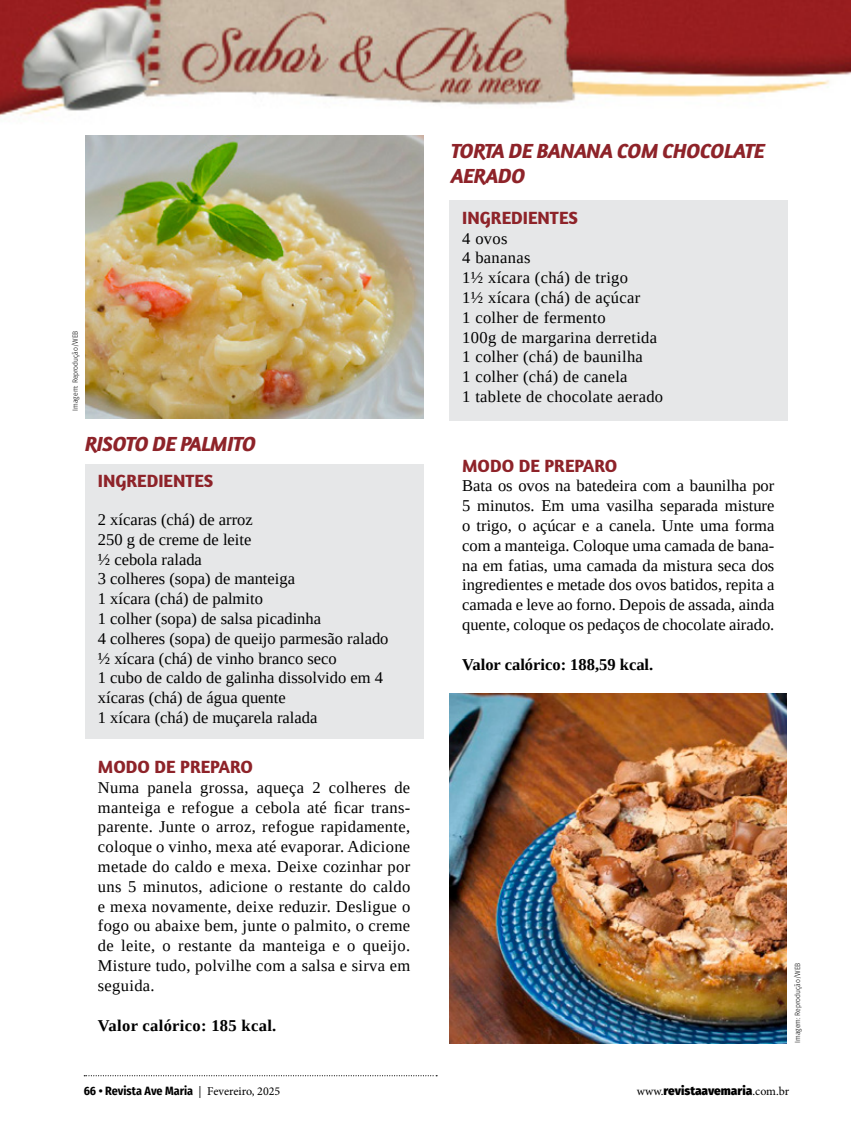
<style>
.page{position:relative;width:851px;height:1127px;background:#fff}
.page>*{position:absolute;margin:0;border:0;box-sizing:border-box;transform-origin:0 0}
.t1{font:italic 700 21px/25.5px "Amaranth";letter-spacing:-.02em;color:#8e2329}
.t2{font:700 18px "Amaranth";color:#8e2329}
.t3{font:16.5px/19.8px "Tinos";color:#000;text-align:justify}
.t4{font:16.5px/19.8px "Tinos";letter-spacing:.02em;color:#000}
.t5{font:700 16.5px "Tinos";color:#000}
.t6{font:700 16.5px "Tinos";letter-spacing:.02em;color:#000}
.t7{font:700 12px "Fira Sans Condensed";color:#000}
.t8{font:900 12px "Fira Sans";color:#000}
.t9{font:300 7.5px "Fira Sans Condensed";color:#000}
.s1{font-family:"Minion Pro";font-weight:400}
</style>
<div class="page">
<img style="left:0;top:0;width:850px;height:1077px">
<div style="left:85px;top:465px;width:338px;height:274px;background:#e6e7e8"></div>
<div style="left:449px;top:200px;width:338px;height:221px;background:#e6e7e8"></div>
<img style="left:85px;top:136px;width:338px;height:282px">
<img style="left:450px;top:693px;width:336px;height:350px">
<svg style="left:84px;top:1075px;width:353px;height:1px"></svg>
<p class="t9" style="left:70px;top:411px;width:82px;rotate:-90deg">Imagem: Reprodução/WEB</p>
<p class="t1" style="left:85px;top:431px;width:172px">RISOTO DE PALMITO</p>
<p class="t2" style="left:98px;top:470px;width:117px">INGREDIENTES</p>
<p class="t3" style="left:98px;top:509px;width:292px;text-align:left">2 xícaras (chá) de arroz<br>250 g de creme de leite<br>½ cebola ralada<br>3 colheres (sopa) de manteiga<br>1 xícara (chá) de palmito<br>1 colher (sopa) de salsa picadinha<br>4 colheres (sopa) de queijo parmesão ralado ½ xícara (chá) de vinho branco seco<br>1 cubo de caldo de galinha dissolvido em 4 xícaras (chá) de água quente<br>1 xícara (chá) de muçarela ralada</p>
<p class="t2" style="left:98px;top:755px;width:157px">MODO DE PREPARO</p>
<p class="t3" style="left:98px;top:777px;width:314px">Numa panela grossa, aqueça 2 colheres de manteiga e refogue a cebola até ficar trans&shy;parente. Junte o arroz, refogue rapidamente, coloque o vinho, mexa até evaporar. Adicione metade do caldo e mexa. Deixe cozinhar por uns 5 minutos, adicione o restante do caldo e mexa novamente, deixe reduzir. Desligue o fogo ou abaixe bem, junte o palmito, o creme de leite, o restante da manteiga e o queijo.<br>Misture tudo, polvilhe com a salsa e sirva em seguida.</p>
<p class="t6" style="left:98px;top:1014px;width:180px">Valor calórico: 185 kcal.</p>
<p class="t1" style="left:451px;top:138px;width:315px">TORTA DE BANANA COM CHOCOLATE<br>AERADO</p>
<p class="t2" style="left:462px;top:206px;width:117px">INGREDIENTES</p>
<p class="t4" style="left:462px;top:228px;width:202px">4 ovos<br>4 bananas<br>1½ xícara (chá) de trigo<br>1½ xícara (chá) de açúcar<br>1 colher de fermento<br>100g de margarina derretida<br>1 colher (chá) de baunilha<br>1 colher (chá) de canela<br>1 tablete de chocolate aerado</p>
<p class="t2" style="left:462px;top:454px;width:157px">MODO DE PREPARO</p>
<p class="t3" style="left:462px;top:476px;width:314px">Bata os ovos na batedeira com a baunilha por 5 minutos. Em uma vasilha separada misture o trigo, o açúcar e a canela. Unte uma forma com a manteiga. Coloque uma camada de bana&shy;na em fatias, uma camada da mistura seca dos ingredientes e metade dos ovos batidos, repita a camada e leve ao forno. Depois de assada, ainda quente, coloque os pedaços de chocolate airado.</p>
<p class="t5" style="left:462px;top:653px;width:193px">Valor calórico: 188,59 kcal.</p>
<p class="t9" style="left:792px;top:1043px;width:82px;rotate:-90deg">Imagem: Reprodução/WEB</p>
<p class="t7" style="left:84px;top:1081px;width:198px">66 • Revista Ave Maria <span class="s1">| Fevereiro, 2025</span></p>
<p class="t8" style="left:636px;top:1080px;width:154px"><span class="s1">www.</span>revistaavemaria<span class="s1">.com.br</span></p>
</div>
